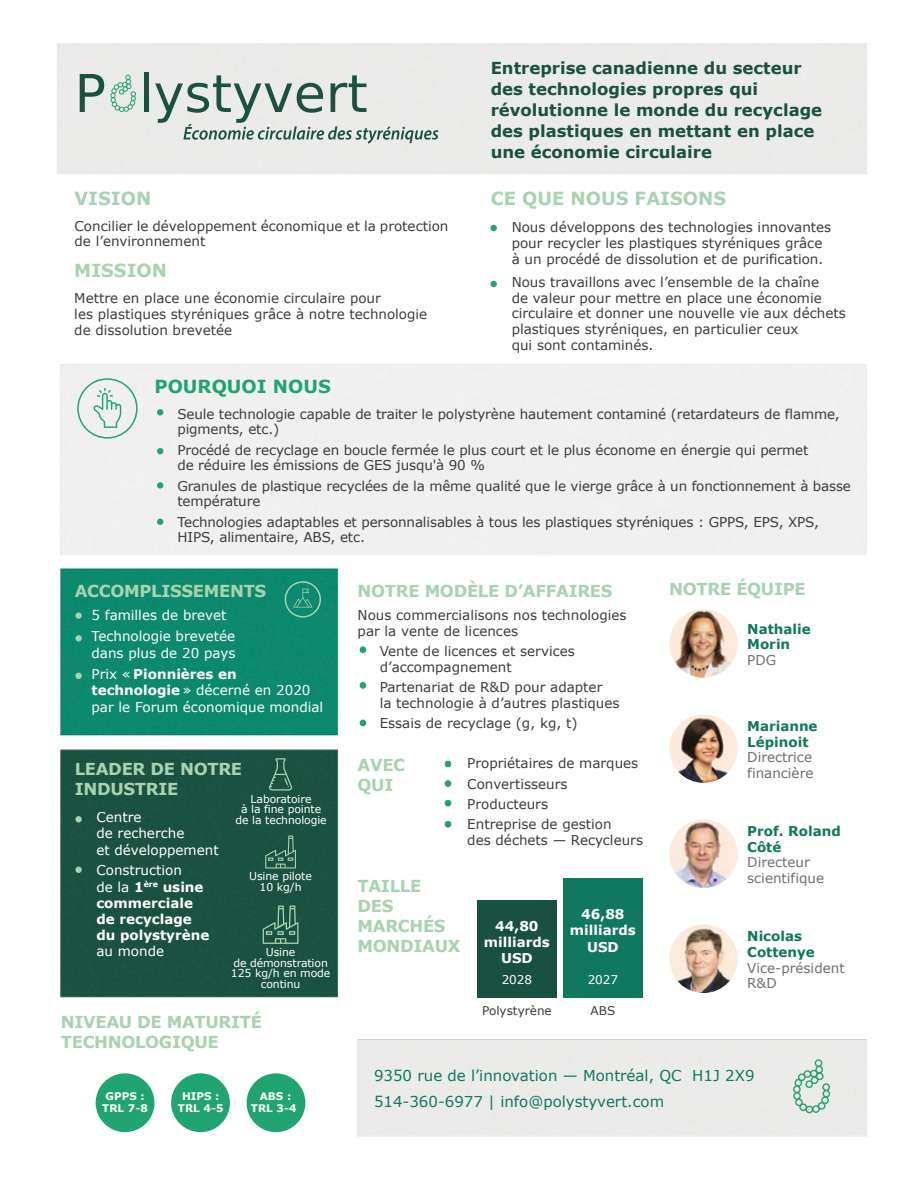
<style>
.page{position:relative;width:918px;height:1188px;background:#fff}
.page>*{position:absolute;margin:0;border:0;box-sizing:border-box;transform-origin:0 0}
.t1{font:700 18px "Verdana";color:#a8d3b1}
.t2{font:700 18px "Verdana";color:#20a472}
.t3{font:700 16.5px/21px "Verdana";color:#1a5141}
.t4{font:700 16.5px/19.8px "Verdana";letter-spacing:-.02em;color:#a8d3b1}
.t5{font:15px/25.5px "Verdana";color:#0f785f}
.t6{font:13.5px/15.8px "Verdana";color:#3c3c3b}
.t7{font:13.5px/21px "Verdana";color:#fff}
.t8{font:700 13.5px/16.2px "Verdana";color:#fff;text-align:center}
.t9{font:13.5px/15.8px "Verdana";color:#706f6f}
.t10{font:700 13.5px/15.8px "Verdana";color:#0f785f}
.t11{font:12px "Verdana";color:#3c3c3b}
.t12{font:12px "Verdana";color:#fff}
.t13{font:10.95px/10.5px "Verdana";letter-spacing:-.01em;color:#fff;text-align:center}
.t14{font:700 10.5px/12.6px "Verdana";color:#fff;text-align:center}
.s1{font-weight:700}
.s2{font-weight:400}
</style>
<div class="page">
<img style="left:303px;top:985px;width:564px;height:152px">
<img style="left:60px;top:608px;width:300px;height:87px">
<img style="left:60px;top:695px;width:332px;height:355px">
<div style="left:359px;top:646px;width:8px;height:8px;background:#20a472;border-radius:50%"></div>
<div style="left:359px;top:646px;width:8px;height:8px;border:1px solid #fff;border-radius:50%"></div>
<div style="left:359px;top:682px;width:8px;height:7px;background:#20a472;border-radius:50%"></div>
<div style="left:359px;top:681px;width:8px;height:9px;border:1px solid #fff;border-radius:50%"></div>
<div style="left:359px;top:719px;width:8px;height:8px;background:#20a472;border-radius:50%"></div>
<div style="left:359px;top:719px;width:8px;height:8px;border:1px solid #fff;border-radius:50%"></div>
<div style="left:444px;top:760px;width:8px;height:8px;background:#20a472;border-radius:50%"></div>
<div style="left:444px;top:760px;width:8px;height:8px;border:1px solid #fff;border-radius:50%"></div>
<div style="left:444px;top:780px;width:8px;height:7px;background:#20a472;border-radius:50%"></div>
<div style="left:444px;top:779px;width:8px;height:9px;border:1px solid #fff;border-radius:50%"></div>
<div style="left:444px;top:799px;width:8px;height:8px;background:#20a472;border-radius:50%"></div>
<div style="left:444px;top:799px;width:8px;height:8px;border:1px solid #fff;border-radius:50%"></div>
<div style="left:444px;top:820px;width:8px;height:8px;background:#20a472;border-radius:50%"></div>
<div style="left:444px;top:820px;width:8px;height:9px;border:1px solid #fff;border-radius:50%"></div>
<div style="left:75px;top:635px;width:7px;height:7px;background:#a8d3b1;border-radius:50%"></div>
<div style="left:75px;top:612px;width:7px;height:7px;background:#a8d3b1;border-radius:50%"></div>
<div style="left:75px;top:673px;width:7px;height:6px;background:#a8d3b1;border-radius:50%"></div>
<div style="left:75px;top:816px;width:7px;height:6px;background:#a8d3b1;border-radius:50%"></div>
<div style="left:75px;top:867px;width:7px;height:6px;background:#a8d3b1;border-radius:50%"></div>
<div style="left:285px;top:581px;width:36px;height:37px;border:2px solid #a8d3b1;border-radius:50%"></div>
<div style="left:96px;top:1073px;width:58px;height:59px;background:#20a472;border-radius:50%"></div>
<div style="left:171px;top:1073px;width:59px;height:59px;background:#20a472;border-radius:50%"></div>
<div style="left:247px;top:1073px;width:58px;height:59px;background:#20a472;border-radius:50%"></div>
<img style="left:60px;top:364px;width:807px;height:244px">
<div style="left:77px;top:378px;width:61px;height:61px;border:2px solid #20a472;border-radius:50%"></div>
<svg style="left:93px;top:388px;width:28px;height:40px"></svg>
<div style="left:563px;top:878px;width:80px;height:120px;background:#0f785f"></div>
<div style="left:477px;top:900px;width:80px;height:98px;background:#185041"></div>
<img style="left:669px;top:609px;width:69px;height:69px;border-radius:34px">
<img style="left:669px;top:714px;width:69px;height:69px;border-radius:34px">
<img style="left:669px;top:819px;width:69px;height:69px;border-radius:34px">
<img style="left:669px;top:925px;width:69px;height:68px;border-radius:34px">
<svg style="left:793px;top:1059px;width:37px;height:54px;background:#bbd9cc"></svg>
<svg style="left:269px;top:758px;width:23px;height:33px"></svg>
<svg style="left:265px;top:836px;width:31px;height:33px"></svg>
<svg style="left:263px;top:906px;width:36px;height:38px"></svg>
<svg style="left:157px;top:409px;width:6px;height:6px"></svg>
<svg style="left:491px;top:281px;width:6px;height:6px"></svg>
<svg style="left:491px;top:225px;width:6px;height:6px"></svg>
<svg style="left:157px;top:448px;width:6px;height:6px"></svg>
<div style="left:157px;top:482px;width:6px;height:7px;background:#20a472;border-radius:50%"></div>
<svg style="left:157px;top:519px;width:6px;height:6px"></svg>
<svg style="left:80px;top:74px;width:24px;height:38px"></svg>
<div style="left:144px;top:72px;width:5px;height:40px;background:#1a5141"></div>
<svg style="left:110px;top:75px;width:26px;height:37px"></svg>
<svg style="left:155px;top:75px;width:283px;height:69px;background:#c5cfcb"></svg>
<h1 class="t1" style="left:75px;top:186px;width:78px">VISION</h1>
<p class="t3" style="left:491px;top:57px;width:333px">Entreprise canadienne du secteur des technologies propres qui révolutionne le monde du recyclage des plastiques en mettant en place une économie circulaire</p>
<h1 class="t1" style="left:491px;top:186px;width:237px">CE QUE NOUS FAISONS</h1>
<p class="t6" style="left:75px;top:218px;width:375px">Concilier le développement économique et la protection de l’environnement</p>
<p class="t6" style="left:512px;top:220px;width:321px">Nous développons des technologies innovantes pour recycler les plastiques styréniques grâce à un procédé de dissolution et de purification.</p>
<p class="t6" style="left:512px;top:274px;width:336px">Nous travaillons avec l’ensemble de la chaîne<br>de valeur pour mettre en place une économie circulaire et donner une nouvelle vie aux déchets plastiques styréniques, en particulier ceux<br>qui sont contaminés.</p>
<h1 class="t1" style="left:74px;top:259px;width:94px">MISSION</h1>
<p class="t6" style="left:74px;top:291px;width:355px">Mettre en place une économie circulaire pour<br>les plastiques styréniques grâce à notre technologie de dissolution brevetée</p>
<h1 class="t2" style="left:154px;top:375px;width:178px">POURQUOI NOUS</h1>
<p class="t6" style="left:177px;top:406px;width:664px">Seule technologie capable de traiter le polystyrène hautement contaminé (retardateurs de flamme, pigments, etc.)</p>
<p class="t6" style="left:177px;top:442px;width:632px">Procédé de recyclage en boucle fermée le plus court et le plus économe en énergie qui permet de réduire les émissions de GES jusqu'à 90 %</p>
<p class="t6" style="left:177px;top:478px;width:675px">Granules de plastique recyclées de la même qualité que le vierge grâce à un fonctionnement à basse température</p>
<p class="t6" style="left:177px;top:514px;width:643px">Technologies adaptables et personnalisables à tous les plastiques styréniques : GPPS, EPS, XPS,<br>HIPS, alimentaire, ABS, etc.</p>
<p class="t4" style="left:75px;top:581px;width:193px">ACCOMPLISSEMENTS</p>
<p class="t7" style="left:92px;top:605px;width:145px">5 familles de brevet<br>Technologie brevetée</p>
<p class="t7" style="left:92px;top:643px;width:147px">dans plus de 20 pays<br>Prix « <span class="s1">Pionnières en</span></p>
<p class="t7" style="left:92px;top:682px;width:233px;line-height:16.5px"><span class="s1">technologie</span> » décerné en 2020 par le Forum économique mondial</p>
<p class="t4" style="left:75px;top:760px;width:169px">LEADER DE NOTRE<br>INDUSTRIE</p>
<p class="t13" style="left:235px;top:794px;width:93px">Laboratoire<br>à la fine pointe de la technologie</p>
<p class="t7" style="left:96px;top:809px;width:124px;line-height:16.2px">Centre<br>de recherche<br>et développement</p>
<p class="t8" style="left:96px;top:862px;width:114px;text-align:left"><span class="s2">Construction<br>de la</span> 1<sup>ère</sup> usine commerciale de recyclage du polystyrène</p>
<p class="t7" style="left:96px;top:941px;width:69px">au monde</p>
<p class="t13" style="left:249px;top:871px;width:64px">Usine pilote<br>10 kg/h</p>
<p class="t13" style="left:231px;top:947px;width:101px">Usine<br>de démonstration<br>125 kg/h en mode continu</p>
<p class="t4" style="left:61px;top:1012px;width:203px">NIVEAU DE MATURITÉ<br>TECHNOLOGIQUE</p>
<p class="t14" style="left:102px;top:1090px;width:47px">GPPS :<br>TRL 7-8</p>
<p class="t14" style="left:178px;top:1090px;width:47px">HIPS :<br>TRL 4-5</p>
<p class="t14" style="left:251px;top:1090px;width:47px">ABS :<br>TRL 3-4</p>
<p class="t4" style="left:358px;top:581px;width:256px">NOTRE MODÈLE D’AFFAIRES</p>
<p class="t6" style="left:358px;top:608px;width:271px">Nous commercialisons nos technologies par la vente de licences</p>
<p class="t6" style="left:380px;top:643px;width:197px">Vente de licences et services d’accompagnement</p>
<p class="t6" style="left:380px;top:679px;width:241px">Partenariat de R&amp;D pour adapter<br>la technologie à d’autres plastiques</p>
<p class="t6" style="left:380px;top:715px;width:199px">Essais de recyclage (g, kg, t)</p>
<p class="t4" style="left:358px;top:755px;width:49px">AVEC<br>QUI</p>
<p class="t6" style="left:467px;top:754px;width:173px;line-height:20.2px">Propriétaires de marques<br>Convertisseurs<br>Producteurs<br>Entreprise de gestion</p>
<p class="t6" style="left:467px;top:832px;width:177px">des déchets — Recycleurs</p>
<p class="t4" style="left:358px;top:877px;width:104px">TAILLE<br>DES<br>MARCHÉS<br>MONDIAUX</p>
<p class="t8" style="left:484px;top:918px;width:67px">44,80 milliards<br>USD</p>
<p class="t8" style="left:570px;top:906px;width:67px">46,88 milliards<br>USD</p>
<p class="t12" style="left:502px;top:972px;width:32px">2028</p>
<p class="t12" style="left:588px;top:972px;width:32px">2027</p>
<p class="t11" style="left:482px;top:1003px;width:71px">Polystyrène</p>
<p class="t11" style="left:591px;top:1003px;width:26px">ABS</p>
<p class="t4" style="left:669px;top:579px;width:138px">NOTRE ÉQUIPE</p>
<p class="t10" style="left:747px;top:621px;width:65px">Nathalie<br>Morin</p>
<p class="t9" style="left:747px;top:652px;width:31px">PDG</p>
<p class="t10" style="left:747px;top:718px;width:72px">Marianne<br>Lépinoit</p>
<p class="t9" style="left:747px;top:750px;width:68px">Directrice financière</p>
<p class="t10" style="left:747px;top:823px;width:95px">Prof. Roland<br>Côté</p>
<p class="t9" style="left:747px;top:855px;width:78px">Directeur scientifique</p>
<p class="t10" style="left:747px;top:928px;width:69px">Nicolas<br>Cottenye</p>
<p class="t9" style="left:747px;top:960px;width:99px">Vice-président<br>R&amp;D</p>
<p class="t5" style="left:374px;top:1063px;width:382px">9350 rue de l’innovation — Montréal, QC H1J 2X9<br>514-360-6977 | info@polystyvert.com</p>
</div>
